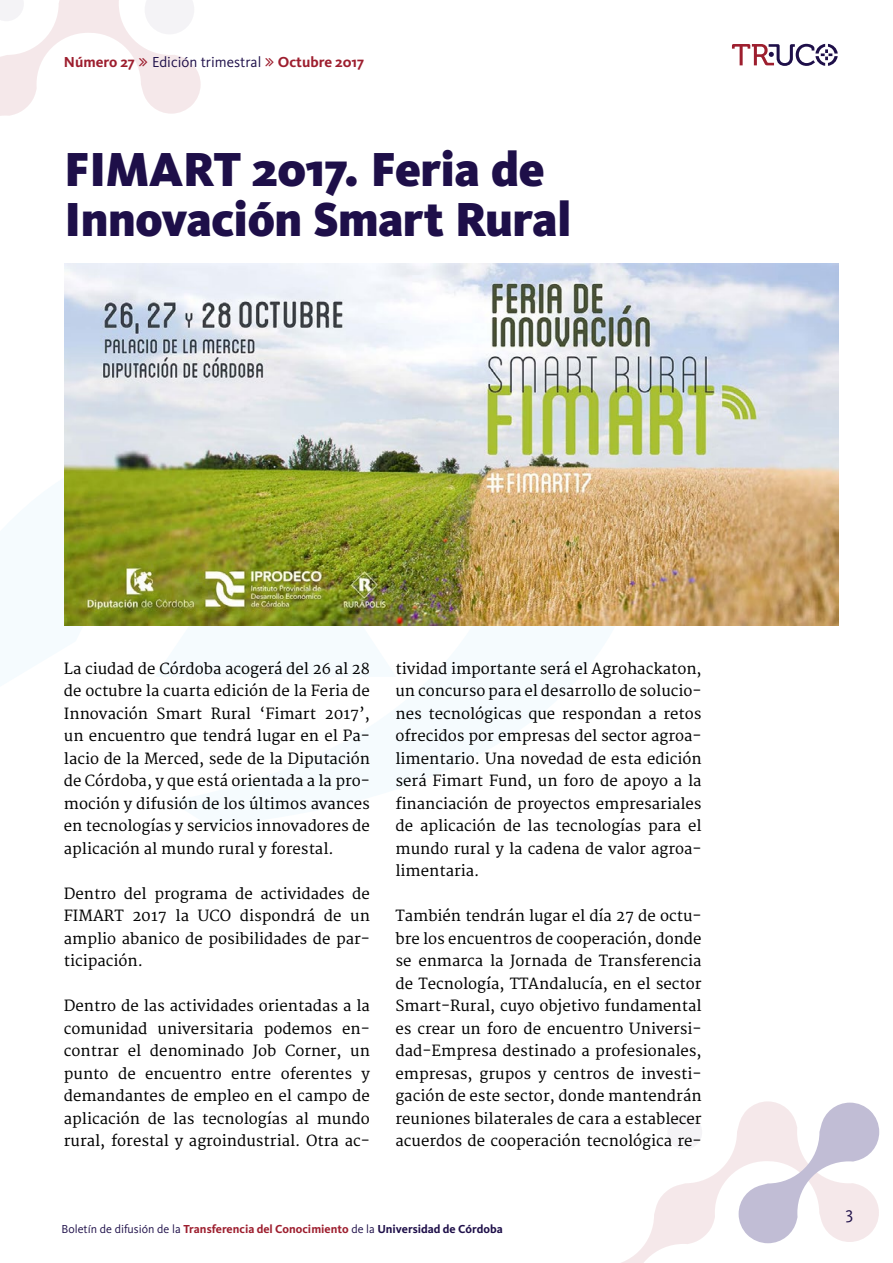
<style>
.page{position:relative;width:893px;height:1263px;background:#fff}
.page>*{position:absolute;margin:0;border:0;box-sizing:border-box;transform-origin:0 0}
.t1{font:900 49.5px/49.5px "Kievit OT";letter-spacing:-.01em;color:#1e0f49}
.t2{font:18px "Kievit OT";color:#1e0f49}
.t3{font:15px/22.5px "Merriweather";color:#000;text-align:justify}
.t4{font:700 15px "Kievit OT";color:#9d1e2e}
.t5{font:700 12px "Kievit OT";color:#9d1e2e}
.s1{font-weight:400;color:#1e0f49}
.s2{color:#1e0f49}
</style>
<div class="page">
<svg style="left:621px;top:1101px;width:150px;height:162px"></svg>
<svg style="left:739px;top:1102px;width:140px;height:141px"></svg>
<svg style="left:732px;top:44px;width:106px;height:22px"></svg>
<img style="left:65px;top:264px;width:774px;height:362px">
<svg style="left:0;top:0;width:201px;height:116px"></svg>
<p class="t4" style="left:64px;top:53px;width:302px">Número 27 <span class="s1">Edición trimestral</span> Octubre 2017</p>
<h1 class="t1" style="left:65px;top:145px;width:508px">FIMART 2017. Feria de<br>Innovación Smart Rural</h1>
<p class="t3" style="left:64px;top:658px;width:308px">La ciudad de Córdoba acogerá del 26 al 28 de octubre la cuarta edición de la Feria de Innovación Smart Rural ‘Fimart 2017’, un encuentro que tendrá lugar en el Pa&shy;lacio de la Merced, sede de la Diputación de Córdoba, y que está orientada a la pro&shy;moción y difusión de los últimos avances en tecnologías y servicios innovadores de aplicación al mundo rural y forestal.</p>
<p class="t3" style="left:64px;top:883px;width:308px">Dentro del programa de actividades de FIMART 2017 la UCO dispondrá de un amplio abanico de posibilidades de par&shy;ticipación.</p>
<p class="t3" style="left:64px;top:995px;width:308px">Dentro de las actividades orientadas a la comunidad universitaria podemos en&shy;contrar el denominado Job Corner, un punto de encuentro entre oferentes y demandantes de empleo en el campo de aplicación de las tecnologías al mundo rural, forestal y agroindustrial. Otra ac-</p>
<p class="t3" style="left:395px;top:658px;width:308px">tividad importante será el Agrohackaton, un concurso para el desarrollo de solucio&shy;nes tecnológicas que respondan a retos ofrecidos por empresas del sector agroa&shy;limentario. Una novedad de esta edición será Fimart Fund, un foro de apoyo a la financiación de proyectos empresariales de aplicación de las tecnologías para el mundo rural y la cadena de valor agroa&shy;limentaria.</p>
<p class="t3" style="left:395px;top:905px;width:308px">También tendrán lugar el día 27 de octu&shy;bre los encuentros de cooperación, donde se enmarca la Jornada de Transferencia de Tecnología, TTAndalucía, en el sector Smart-Rural, cuyo objetivo fundamental es crear un foro de encuentro Universi&shy;dad-Empresa destinado a profesionales, empresas, grupos y centros de investi&shy;gación de este sector, donde mantendrán reuniones bilaterales de cara a establecer acuerdos de cooperación tecnológica re-</p>
<p class="t5" style="left:62px;top:1222px;width:443px"><span class="s1">Boletín de difusión de la</span> Transferencia del Conocimiento <span class="s1">de la</span> <span class="s2">Universidad de Córdoba</span></p>
<p class="t2" style="left:845px;top:1202px;width:9px">3</p>
</div>
